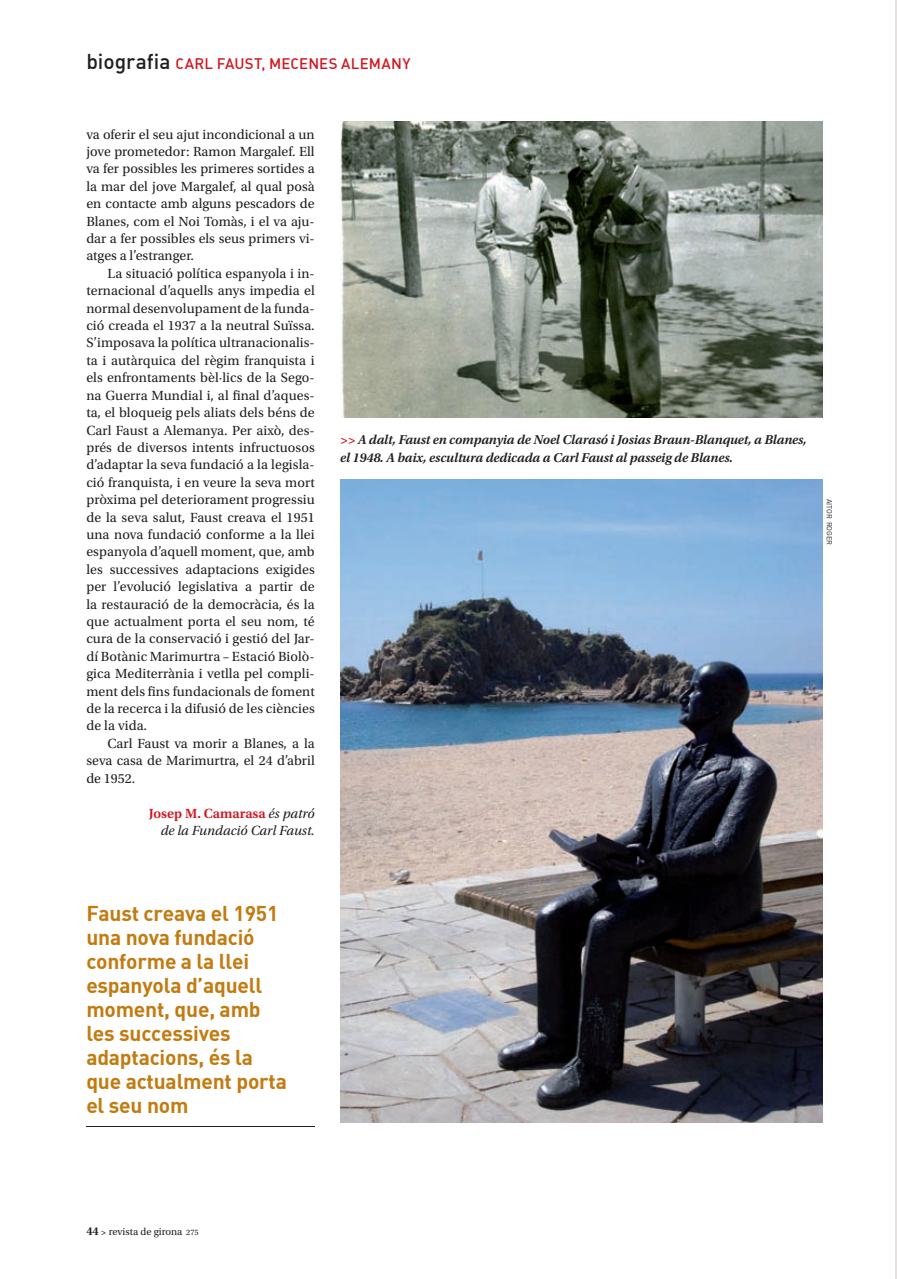
<style>
.page{position:relative;width:897px;height:1279px;background:#fff}
.page>*{position:absolute;margin:0;border:0;box-sizing:border-box;transform-origin:0 0}
.t1{font:21px/24px "DIN Bold";letter-spacing:-.01em;color:#c27b11}
.t2{font:15px "DIN Medium Alternate";letter-spacing:.01em;color:#d2161e}
.t3{font:13.95px/17.4px "Utopia Std";color:#231f20;text-align:justify}
.t4{font:italic 13.95px/17.4px "Utopia Std";color:#231f20;text-align:right}
.t5{font:italic 600 13.5px/17.4px "Utopia Std";letter-spacing:-.01em;color:#231f20}
.t6{font:10.5px "Utopia Std";color:#231f20}
.t7{font:7.35px "DIN";color:#231f20}
.s1{font-size:21px;color:#231f20}
.s2{font-weight:600;font-style:normal;color:#d2161e}
.s3{color:#d2161e}
.s4{font-weight:600;font-size:12px}
.s5{font-weight:600;font-size:9px}
.s6{font-size:8.25px}
</style>
<div class="page">
<hr style="left:894px;top:0;width:2px;height:1278px;background:#e8e0dc">
<img style="left:340px;top:479px;width:482px;height:642px">
<img style="left:340px;top:121px;width:482px;height:296px">
<hr style="left:86px;top:1125px;width:228px;height:1px;background:#231f20">
<p class="t2" style="left:86px;top:54px;width:326px"><span class="s1">biografia</span> CARL FAUST, MECENES ALEMANY</p>
<p class="t3" style="left:86px;top:125px;width:230px">va oferir el seu ajut incondicional a un jove prometedor: Ramon Margalef. Ell va fer possibles les primeres sortides a la mar del jove Margalef, al qual posà en contacte amb alguns pescadors de Blanes, com el Noi Tomàs, i el va aju&shy;dar a fer possibles els seus primers vi&shy;atges a l’estranger.</p>
<p class="t3" style="left:86px;top:265px;width:230px;text-indent:21px">La situació política espanyola i in&shy;ternacional d’aquells anys impedia el normal desenvolupament de la funda&shy;ció creada el 1937 a la neutral Suïssa.<br>S’imposava la política ultranacionalis&shy;ta i autàrquica del règim franquista i els enfrontaments bèl·lics de la Sego&shy;na Guerra Mundial i, al final d’aques&shy;ta, el bloqueig pels aliats dels béns de Carl Faust a Alemanya. Per això, des&shy;prés de diversos intents infructuosos d’adaptar la seva fundació a la legisla&shy;ció franquista, i en veure la seva mort pròxima pel deteriorament progressiu de la seva salut, Faust creava el 1951 una nova fundació conforme a la llei espanyola d’aquell moment, que, amb les successives adaptacions exigides per l’evolució legislativa a partir de la restauració de la democràcia, és la que actualment porta el seu nom, té cura de la conservació i gestió del Jar&shy;dí Botànic Marimurtra – Estació Biolò&shy;gica Mediterrània i vetlla pel compli&shy;ment dels fins fundacionals de foment de la recerca i la difusió de les ciències de la vida.</p>
<p class="t3" style="left:86px;top:734px;width:230px;text-indent:21px">Carl Faust va morir a Blanes, a la seva casa de Marimurtra, el 24 d’abril de 1952.</p>
<p class="t4" style="left:149px;top:804px;width:167px"><span class="s2">Josep M. Camarasa</span> és patró de la Fundació Carl Faust.</p>
<p class="t5" style="left:340px;top:431px;width:468px"><span class="s3">&gt;&gt;</span> A dalt, Faust en companyia de Noel Clarasó i Josias Braun-Blanquet, a Blanes, el 1948. A baix, escultura dedicada a Carl Faust al passeig de Blanes.</p>
<p class="t7" style="left:833px;top:499px;width:47px;rotate:90deg">aitor roger</p>
<h1 class="t1" style="left:86px;top:900px;width:202px">Faust creava el 1951 una nova fundació conforme a la llei espanyola d’aquell moment, que, amb les successives adaptacions, és la que actualment porta el seu nom</h1>
<p class="t6" style="left:86px;top:1225px;width:114px"><span class="s4">44</span> <span class="s5">&gt;</span> revista de girona <span class="s6">275</span></p>
</div>
